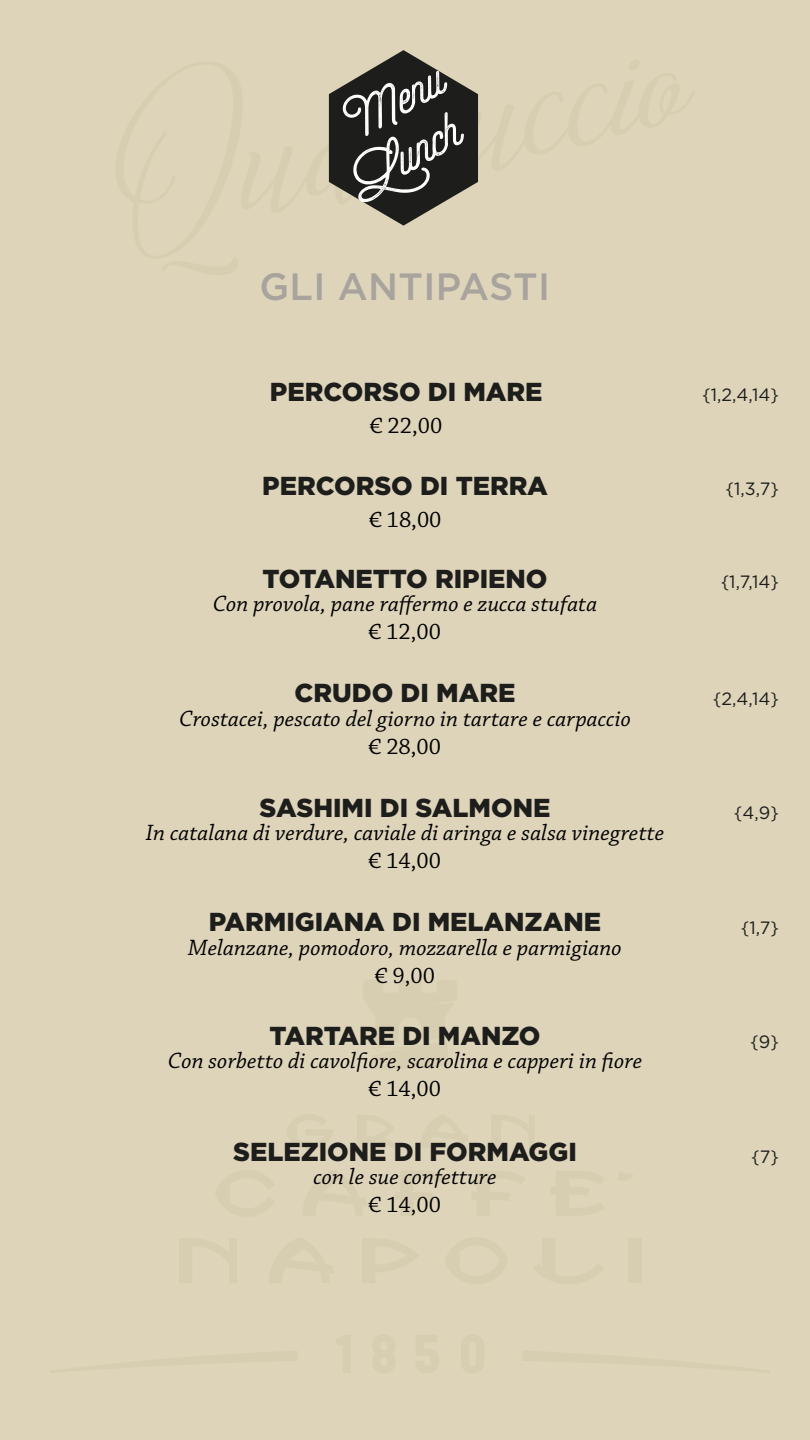
<style>
.page{position:relative;width:810px;height:1440px;background:#ddd4ba}
.page>*{position:absolute;margin:0;border:0;box-sizing:border-box;transform-origin:0 0}
.t1{font:56.1px/53px "Selfie Printed";color:#fff;text-align:center;scale:1.07 1}
.t2{font:500 38.03px "Gotham";letter-spacing:.01em;color:#a8a39d}
.t3{font:900 25.95px "Gotham";color:#1d1d1b}
.t4{font:italic 23.4px "Chaparral Pro";letter-spacing:.005em;color:#000}
.t5{font:23.4px "Chaparral Pro";color:#000}
.t6{font:17.85px "Gotham";color:#1d1d1b}
</style>
<div class="page">
<div style="left:628px;top:1238px;width:13px;height:45px;background:#d7cdb1"></div>
<svg style="left:328px;top:50px;width:151px;height:176px"></svg>
<h1 class="t1" style="left:311px;top:113px;width:124px;rotate:-29deg">Menu<br>Lunch</h1>
<h2 class="t2" style="left:259px;top:262px;width:292px">GLI ANTIPASTI</h2>
<p class="t3" style="left:270px;top:374px;width:274px">PERCORSO DI MARE</p>
<p class="t5" style="left:370px;top:413px;width:74px">€ 22,00</p>
<p class="t6" style="left:702px;top:384px;width:78px">{1,2,4,14}</p>
<p class="t3" style="left:262px;top:468px;width:287px">PERCORSO DI TERRA</p>
<p class="t6" style="left:725px;top:477px;width:55px">{1,3,7}</p>
<p class="t5" style="left:369px;top:506px;width:74px">€ 18,00</p>
<p class="t3" style="left:263px;top:561px;width:286px">TOTANETTO RIPIENO</p>
<p class="t6" style="left:721px;top:570px;width:60px">{1,7,14}</p>
<p class="t4" style="left:213px;top:591px;width:386px">Con provola, pane raffermo e zucca stufata</p>
<p class="t5" style="left:369px;top:619px;width:74px">€ 12,00</p>
<p class="t3" style="left:295px;top:675px;width:222px">CRUDO DI MARE</p>
<p class="t6" style="left:713px;top:687px;width:67px">{2,4,14}</p>
<p class="t4" style="left:179px;top:705px;width:453px">Crostacei, pescato del giorno in tartare e carpaccio</p>
<p class="t5" style="left:369px;top:733px;width:74px">€ 28,00</p>
<p class="t3" style="left:260px;top:790px;width:292px">SASHIMI DI SALMONE</p>
<p class="t6" style="left:734px;top:802px;width:47px">{4,9}</p>
<p class="t4" style="left:146px;top:820px;width:520px">In catalana di verdure, caviale di aringa e salsa vinegrette</p>
<p class="t5" style="left:369px;top:848px;width:74px">€ 14,00</p>
<p class="t3" style="left:209px;top:904px;width:394px">PARMIGIANA DI MELANZANE</p>
<p class="t6" style="left:741px;top:916px;width:40px">{1,7}</p>
<p class="t4" style="left:188px;top:934px;width:435px">Melanzane, pomodoro, mozzarella e parmigiano</p>
<p class="t5" style="left:375px;top:962px;width:61px">€ 9,00</p>
<p class="t3" style="left:270px;top:1018px;width:272px">TARTARE DI MANZO</p>
<p class="t6" style="left:750px;top:1030px;width:30px">{9}</p>
<p class="t4" style="left:168px;top:1048px;width:476px">Con sorbetto di cavolfiore, scarolina e capperi in fiore</p>
<p class="t5" style="left:369px;top:1076px;width:74px">€ 14,00</p>
<p class="t3" style="left:233px;top:1134px;width:345px">SELEZIONE DI FORMAGGI</p>
<p class="t6" style="left:751px;top:1145px;width:29px">{7}</p>
<p class="t4" style="left:313px;top:1164px;width:185px">con le sue confetture</p>
<p class="t5" style="left:369px;top:1192px;width:74px">€ 14,00</p>
</div>
